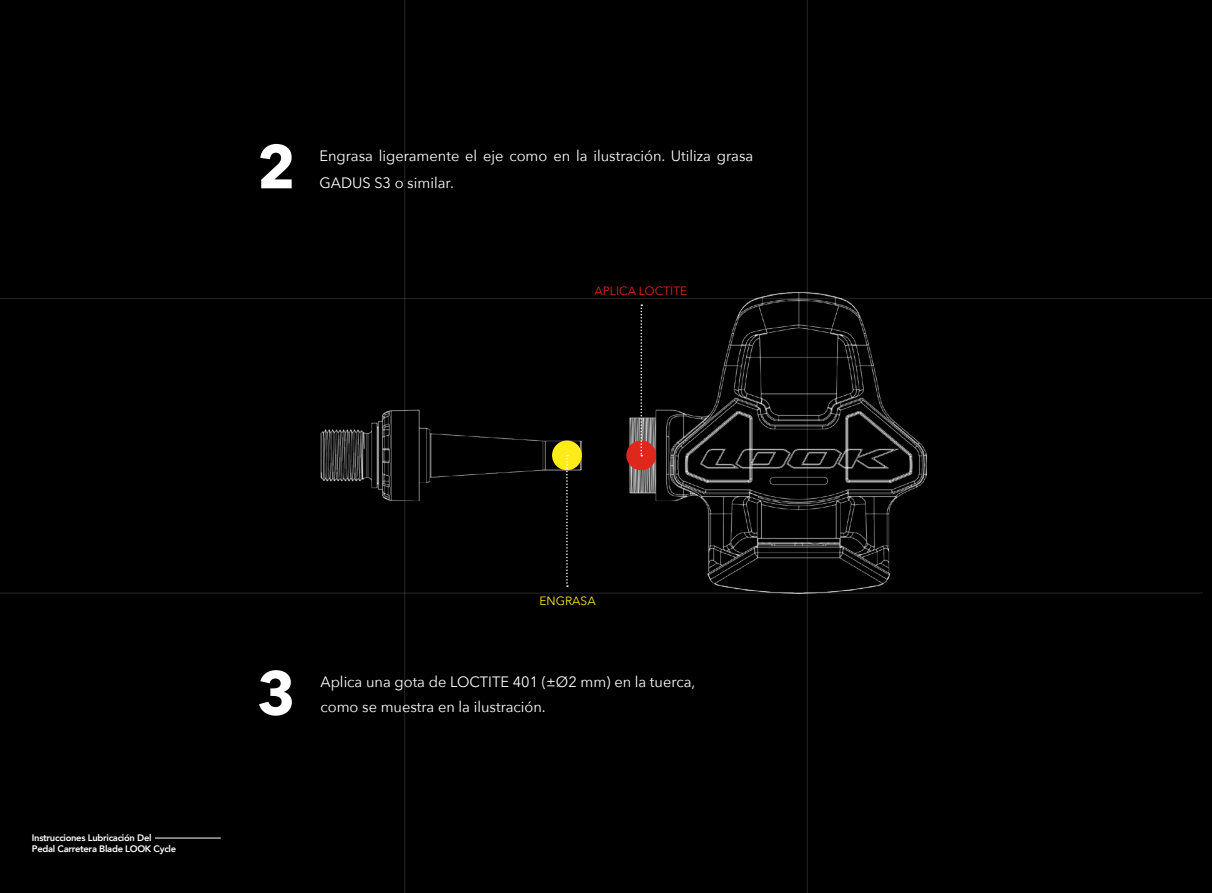
<style>
.page{position:relative;width:1212px;height:893px;background:#000}
.page>*{position:absolute;margin:0;border:0;box-sizing:border-box;transform-origin:0 0}
.t1{font:700 61.05px "Avenir Next";color:#fff}
.t2{font:15px/27px "Avenir Next";color:#fff}
.t3{font:12px "Avenir Next";color:#df271c}
.t4{font:12px "Avenir Next";color:#feeb17}
.t5{font:800 9.45px/11.2px "Avenir";letter-spacing:-.03em;color:#fff}
</style>
<div class="page">
<img style="left:321px;top:292px;width:605px;height:301px">
<hr style="left:0;top:298px;width:1212px;height:1px;background:#fff">
<hr style="left:807px;top:0;width:1px;height:893px;background:#fff">
<hr style="left:404px;top:0;width:1px;height:893px;background:#fff">
<hr style="left:0;top:593px;width:1203px;height:1px;background:#fff">
<div style="left:552px;top:440px;width:30px;height:30px;background:#feeb17;border-radius:50%"></div>
<div style="left:626px;top:440px;width:30px;height:30px;background:#df271c;border-radius:50%"></div>
<svg style="left:566px;top:455px;width:2px;height:132px"></svg>
<svg style="left:640px;top:304px;width:2px;height:152px"></svg>
<hr style="left:155px;top:838px;width:66px;height:1px;background:#fff">
<h1 class="t1" style="left:257px;top:114px;width:40px">2</h1>
<p class="t2" style="left:319px;top:142px;width:435px">Engrasa ligeramente el eje como en la ilustración. Utiliza grasa<br>GADUS S3 o similar.</p>
<p class="t3" style="left:594px;top:281px;width:94px">APLICA LOCTITE</p>
<p class="t5" style="left:32px;top:832px;width:146px">Instrucciones Lubricación Del<br>Pedal Carretera Blade LOOK Cycle</p>
<h1 class="t1" style="left:257px;top:640px;width:40px">3</h1>
<p class="t4" style="left:539px;top:591px;width:58px">ENGRASA</p>
<p class="t2" style="left:320px;top:668px;width:376px;line-height:25.5px">Aplica una gota de LOCTITE 401 (±Ø2 mm) en la tuerca, como se muestra en la ilustración.</p>
</div>
